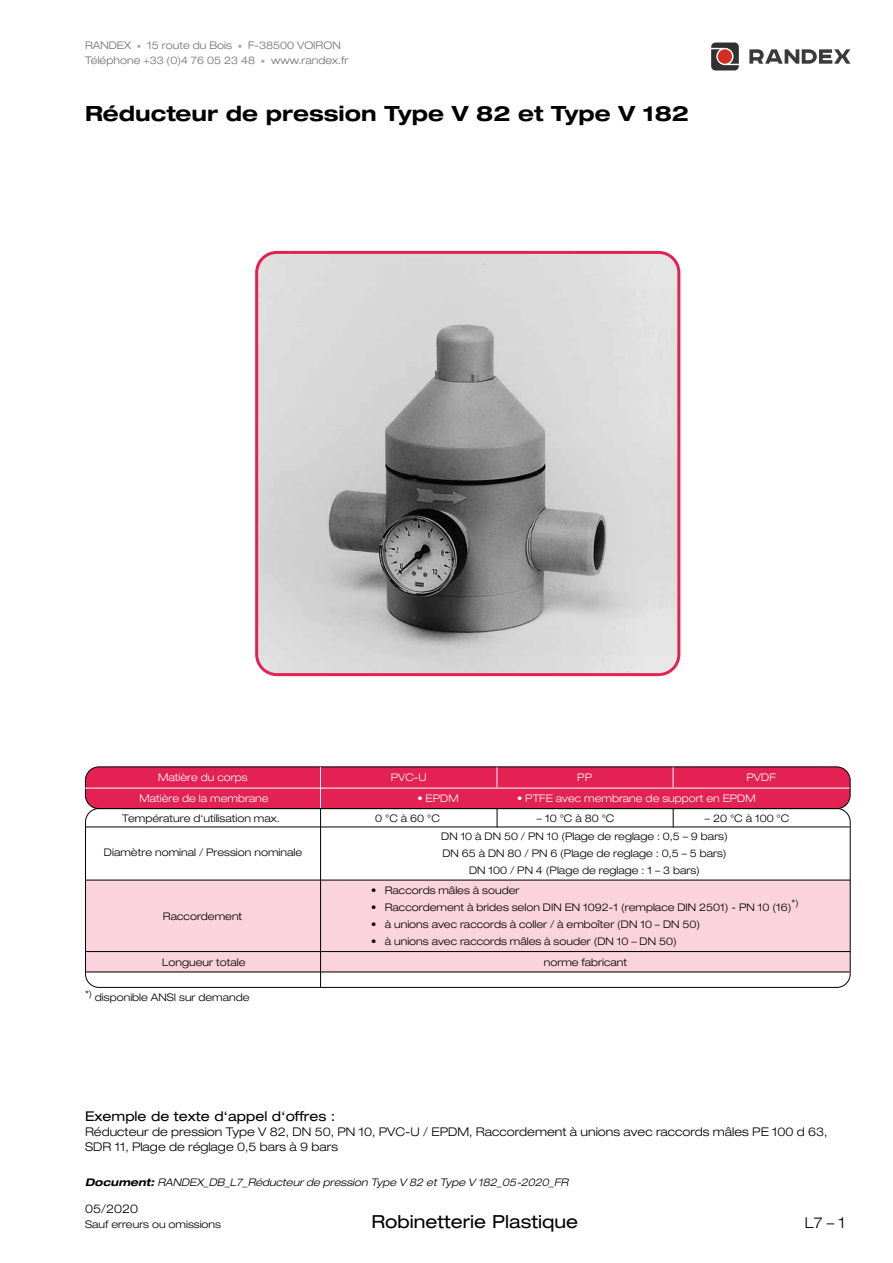
<style>
.page{position:relative;width:893px;height:1263px;background:#fff}
.page>*{position:absolute;margin:0;border:0;box-sizing:border-box;transform-origin:0 0}
.t1{font:700 expanded 21px "Helvetica Neue LT Pro";color:#000}
.t2{font:expanded 18px "Helvetica Neue LT Pro";color:#000}
.t3{font:300 expanded 15px "Helvetica Neue LT Pro";color:#000}
.t4{font:expanded 13.5px "Helvetica Neue LT Pro";color:#000}
.t5{font:300 expanded 12px/15px "Helvetica Neue LT Pro";color:#000}
.t6{font:300 expanded 10.5px/17px "Helvetica Neue LT Pro";color:#000}
.t7{font:300 expanded 10.5px "Helvetica Neue LT Pro";color:#fff}
.t8{font:300 expanded 10.5px/15px "Helvetica Neue LT Pro";color:#707172}
.t9{font:italic 300 expanded 10.5px "Helvetica Neue LT Pro";color:#000}
.s1{font-weight:700}
</style>
<div class="page">
<svg style="left:749px;top:49px;width:101px;height:15px"></svg>
<svg style="left:711px;top:43px;width:28px;height:27px"></svg>
<div style="left:718px;top:49px;width:14px;height:15px;background:#d52d22;border-radius:50%"></div>
<div style="left:85px;top:880px;width:765px;height:92px;background:#fad3dd"></div>
<img style="left:259px;top:252px;width:420px;height:423px">
<div style="left:255px;top:251px;width:425px;height:425px;border:3px solid #e42153;border-radius:20px"></div>
<div style="left:85px;top:767px;width:765px;height:42px;background:#e42153;border-radius:14px"></div>
<div style="left:85px;top:766px;width:765px;height:43px;border:1px solid #000;border-radius:14px"></div>
<div style="left:85px;top:808px;width:765px;height:180px;border:1px solid #000;border-radius:14px"></div>
<hr style="left:320px;top:767px;width:1px;height:41px;background:#fff">
<hr style="left:320px;top:808px;width:1px;height:179px;background:#000">
<hr style="left:85px;top:788px;width:765px;height:1px;background:#fff">
<svg style="left:497px;top:767px;width:1px;height:20px"></svg>
<svg style="left:673px;top:767px;width:1px;height:20px"></svg>
<hr style="left:85px;top:826px;width:765px;height:1px;background:#000">
<svg style="left:497px;top:809px;width:1px;height:18px"></svg>
<svg style="left:673px;top:809px;width:1px;height:18px"></svg>
<hr style="left:85px;top:880px;width:765px;height:1px;background:#000">
<hr style="left:85px;top:971px;width:765px;height:1px;background:#000">
<hr style="left:86px;top:951px;width:764px;height:1px;background:#000">
<p class="t8" style="left:85px;top:38px;width:265px">RANDEX * 15 route du Bois * F-38500 VOIRON<br>Téléphone +33 (0)4 76 05 23 48 * www.randex.fr</p>
<h1 class="t1" style="left:85px;top:100px;width:605px">Réducteur de pression Type V 82 et Type V 182</h1>
<p class="t7" style="left:158px;top:771px;width:91px">Matière du corps</p>
<p class="t7" style="left:577px;top:771px;width:16px">PP</p>
<p class="t7" style="left:747px;top:771px;width:31px">PVDF</p>
<p class="t7" style="left:391px;top:771px;width:37px">PVC-U</p>
<p class="t7" style="left:139px;top:792px;width:131px">Matière de la membrane</p>
<p class="t7" style="left:417px;top:792px;width:43px">• EPDM</p>
<p class="t7" style="left:517px;top:792px;width:240px">• PTFE avec membrane de support en EPDM</p>
<p class="t6" style="left:122px;top:809px;width:159px">Température d‘utilisation max.</p>
<p class="t6" style="left:375px;top:809px;width:66px">0 °C à 60 °C</p>
<p class="t6" style="left:537px;top:809px;width:79px">– 10 °C à 80 °C</p>
<p class="t6" style="left:705px;top:809px;width:86px">– 20 °C à 100 °C</p>
<p class="t6" style="left:104px;top:843px;width:200px">Diamètre nominal / Pression nominale</p>
<p class="t6" style="left:163px;top:907px;width:81px">Raccordement</p>
<p class="t6" style="left:162px;top:953px;width:85px">Longueur totale</p>
<p class="t6" style="left:85px;top:989px;width:166px"><sup>*)</sup> disponible ANSI sur demande</p>
<p class="t6" style="left:441px;top:828px;width:288px;text-align:center">DN 10 à DN 50 / PN 10 (Plage de reglage : 0,5 – 9 bars)<br>DN 65 à DN 80 / PN 6 (Plage de reglage : 0,5 – 5 bars)<br>DN 100 / PN 4 (Plage de reglage : 1 – 3 bars)</p>
<p class="t6" style="left:371px;top:881px;width:150px">• Raccords mâles à souder</p>
<p class="t6" style="left:371px;top:898px;width:429px">• Raccordement à brides selon DIN EN 1092-1 (remplace DIN 2501) - PN 10 (16)<sup>*)</sup></p>
<p class="t6" style="left:371px;top:915px;width:330px">• à unions avec raccords à coller / à emboîter (DN 10 – DN 50)</p>
<p class="t6" style="left:544px;top:930px;width:134px;line-height:21px;text-indent:-173px">• à unions avec raccords mâles à souder (DN 10 – DN 50) norme fabricant</p>
<p class="t4" style="left:85px;top:1107px;width:252px">Exemple de texte d‘appel d‘offres :</p>
<p class="t5" style="left:85px;top:1124px;width:744px">Réducteur de pression Type V 82, DN 50, PN 10, PVC-U / EPDM, Raccordement à unions avec raccords mâles PE 100 d 63,<br>SDR 11, Plage de réglage 0,5 bars à 9 bars</p>
<p class="t9" style="left:85px;top:1176px;width:485px"><span class="s1">Document:</span> RANDEX_DB_L7_Réducteur de pression Type V 82 et Type V 182_05-2020_FR</p>
<p class="t5" style="left:85px;top:1201px;width:54px">05/2020</p>
<p class="t6" style="left:85px;top:1215px;width:137px">Sauf erreurs ou omissions</p>
<h2 class="t2" style="left:371px;top:1210px;width:208px">Robinetterie Plastique</h2>
<h3 class="t3" style="left:805px;top:1213px;width:42px">L7 – 1</h3>
</div>
